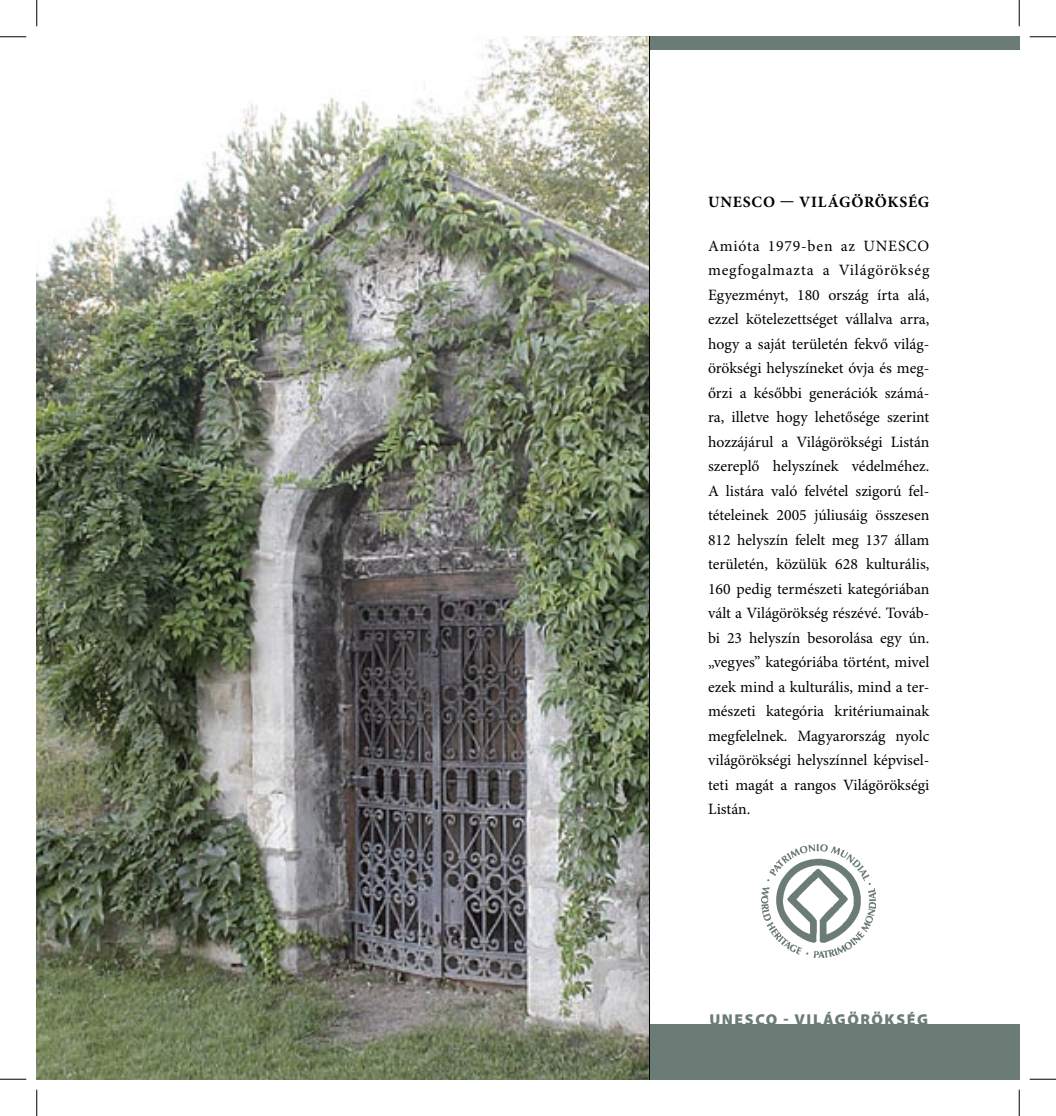
<style>
.page{position:relative;width:1056px;height:1116px;background:#fff}
.page>*{position:absolute;margin:0;border:0;box-sizing:border-box;transform-origin:0 0}
.kenyér{font:15.75px/24.5px "Minion Pro";letter-spacing:-.005em;color:#000;text-align:justify}
.cím{font:700 15.75px "Minion Pro";letter-spacing:.05em;color:#000}
.cím-2{font:900 15.75px "Myriad Pro";letter-spacing:.1em;color:#6b7b75}
</style>
<div class="page">
<img style="left:761px;top:844px;width:115px;height:113px">
<div style="left:528px;top:37px;width:491px;height:13px;background:#6b7b75"></div>
<div style="left:528px;top:1024px;width:491px;height:54px;background:#6b7b75"></div>
<img style="left:37px;top:37px;width:613px;height:1041px">
<svg style="left:0;top:36px;width:26px;height:1px"></svg>
<svg style="left:1029px;top:36px;width:27px;height:1px"></svg>
<svg style="left:0;top:1078px;width:26px;height:1px"></svg>
<svg style="left:1029px;top:1078px;width:27px;height:1px"></svg>
<svg style="left:36px;top:0;width:1px;height:26px"></svg>
<svg style="left:36px;top:1089px;width:1px;height:26px"></svg>
<svg style="left:1019px;top:0;width:1px;height:26px"></svg>
<svg style="left:1019px;top:1089px;width:1px;height:26px"></svg>
<p class="cím" style="left:708px;top:192px;width:223px">UNESCO — VILÁGÖRÖKSÉG</p>
<p class="kenyér" style="left:708px;top:234px;width:223px">Amióta 1979-ben az UNESCO megfogalmazta a Világörökség Egyezményt, 180 ország írta alá, ezzel kötelezettséget vállalva arra, hogy a saját területén fekvő világ&shy;örökségi helyszíneket óvja és meg&shy;őrzi a későbbi generációk számá&shy;ra, illetve hogy lehetősége szerint hozzájárul a Világörökségi Listán szereplő helyszínek védelméhez.<br>A listára való felvétel szigorú fel&shy;tételeinek 2005 júliusáig összesen 812 helyszín felelt meg 137 állam területén, közülük 628 kulturális, 160 pedig természeti kategóriában vált a Világörökség részévé. Továb&shy;bi 23 helyszín besorolása egy ún. „vegyes” kategóriába történt, mivel ezek mind a kulturális, mind a ter&shy;mészeti kategória kritériumainak megfelelnek. Magyarország nyolc világörökségi helyszínnel képvisel&shy;teti magát a rangos Világörökségi Listán.</p>
<p class="cím-2" style="left:709px;top:1010px;width:220px">UNESCO - VILÁGÖRÖKSÉG</p>
</div>
